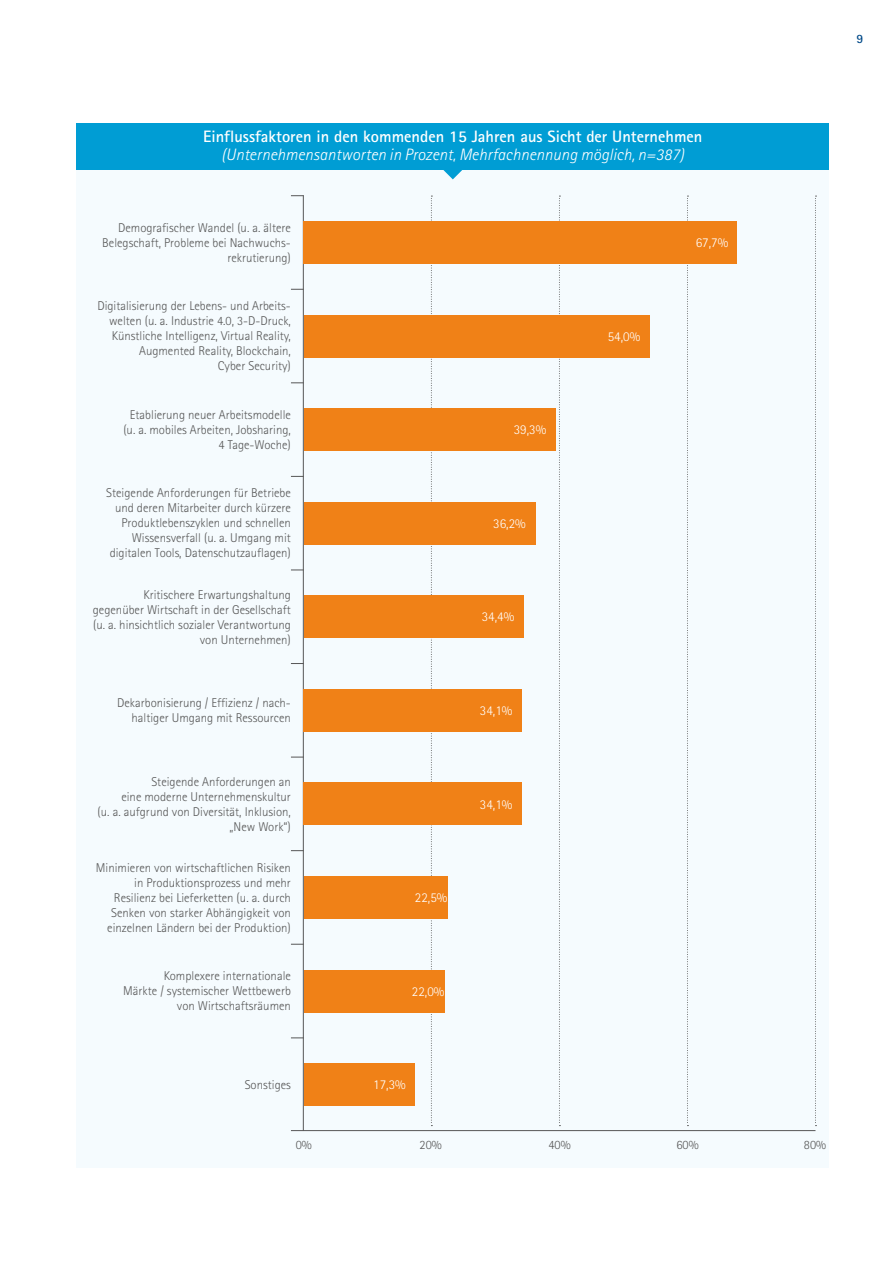
<style>
.page{position:relative;width:893px;height:1263px;background:#fff}
.page>*{position:absolute;margin:0;border:0;box-sizing:border-box;transform-origin:0 0}
.t1{font:italic 300 16.5px "Agfa Rotis Sans Serif";letter-spacing:.005em;color:#fff}
.t2{font:700 16.5px "Agfa Rotis Sans Serif";color:#fff}
.t3{font:300 13.5px "Agfa Rotis Sans Serif";color:#fff}
.t4{font:300 12.75px/15px "Agfa Rotis Sans Serif";color:#565656;text-align:right}
.t5{font:700 12.75px "Agfa Rotis Sans Serif";color:#004988}
</style>
<div class="page">
<div style="left:77px;top:170px;width:752px;height:997px;background:#f5fbfe"></div>
<svg style="left:431px;top:196px;width:1px;height:930px"></svg>
<svg style="left:559px;top:196px;width:1px;height:930px"></svg>
<svg style="left:687px;top:196px;width:1px;height:930px"></svg>
<svg style="left:815px;top:196px;width:1px;height:930px"></svg>
<hr style="left:291px;top:1130px;width:524px;height:1px;background:#565656">
<hr style="left:303px;top:195px;width:1px;height:936px;background:#565656">
<svg style="left:291px;top:289px;width:13px;height:1px"></svg>
<svg style="left:291px;top:382px;width:13px;height:1px"></svg>
<svg style="left:291px;top:476px;width:12px;height:1px"></svg>
<svg style="left:291px;top:570px;width:13px;height:1px"></svg>
<svg style="left:291px;top:663px;width:12px;height:1px"></svg>
<svg style="left:291px;top:757px;width:13px;height:1px"></svg>
<svg style="left:291px;top:850px;width:13px;height:1px"></svg>
<svg style="left:291px;top:944px;width:13px;height:1px"></svg>
<svg style="left:291px;top:1037px;width:13px;height:1px"></svg>
<svg style="left:291px;top:195px;width:13px;height:1px"></svg>
<div style="left:304px;top:221px;width:433px;height:43px;background:#f08117"></div>
<div style="left:304px;top:315px;width:345px;height:42px;background:#f08117"></div>
<div style="left:304px;top:408px;width:251px;height:43px;background:#f08117"></div>
<div style="left:304px;top:502px;width:231px;height:42px;background:#f08117"></div>
<div style="left:304px;top:595px;width:220px;height:43px;background:#f08117"></div>
<div style="left:304px;top:689px;width:218px;height:42px;background:#f08117"></div>
<div style="left:304px;top:783px;width:218px;height:42px;background:#f08117"></div>
<div style="left:304px;top:876px;width:144px;height:43px;background:#f08117"></div>
<div style="left:304px;top:970px;width:140px;height:42px;background:#f08117"></div>
<div style="left:304px;top:1063px;width:110px;height:43px;background:#f08117"></div>
<div style="left:76px;top:123px;width:753px;height:47px;background:#009dd4"></div>
<svg style="left:443px;top:170px;width:19px;height:9px"></svg>
<p class="t5" style="left:856px;top:30px;width:8px">9</p>
<p class="t2" style="left:203px;top:126px;width:501px">Einflussfaktoren in den kommenden 15 Jahren aus Sicht der Unternehmen</p>
<p class="t1" style="left:221px;top:145px;width:464px">(Unternehmensantworten in Prozent, Mehrfachnennung möglich, n=387)</p>
<p class="t4" style="left:102px;top:220px;width:190px">Demografischer Wandel (u. a. ältere<br>Belegschaft, Probleme bei Nachwuchs&shy;rekrutierung)</p>
<p class="t4" style="left:97px;top:299px;width:195px">Digitalisierung der Lebens- und Arbeits&shy;welten (u. a. Industrie 4.0, 3-D-Druck, Künstliche Intelligenz, Virtual Reality, Augmented Reality, Blockchain,<br>Cyber Security)</p>
<p class="t4" style="left:123px;top:407px;width:169px">Etablierung neuer Arbeitsmodelle (u. a. mobiles Arbeiten, Jobsharing,<br>4 Tage-Woche)</p>
<p class="t4" style="left:106px;top:486px;width:186px">Steigende Anforderungen für Betriebe und deren Mitarbeiter durch kürzere Produktlebenszyklen und schnellen Wissensverfall (u. a. Umgang mit digitalen Tools, Datenschutzauflagen)</p>
<p class="t4" style="left:93px;top:587px;width:200px">Kritischere Erwartungshaltung gegenüber Wirtschaft in der Gesellschaft (u. a. hinsichtlich sozialer Verantwortung von Unternehmen)</p>
<p class="t4" style="left:117px;top:695px;width:175px">Dekarbonisierung / Effizienz / nach&shy;haltiger Umgang mit Ressourcen</p>
<p class="t4" style="left:98px;top:774px;width:195px">Steigende Anforderungen an<br>eine moderne Unternehmenskultur<br>(u. a. aufgrund von Diversität, Inklusion, „New Work“)</p>
<p class="t4" style="left:96px;top:860px;width:196px">Minimieren von wirtschaftlichen Risiken in Produktionsprozess und mehr Resilienz bei Lieferketten (u. a. durch Senken von starker Abhängigkeit von einzelnen Ländern bei der Produktion)</p>
<p class="t4" style="left:123px;top:968px;width:169px">Komplexere internationale<br>Märkte / systemischer Wettbewerb von Wirtschaftsräumen</p>
<p class="t4" style="left:245px;top:1077px;width:48px">Sonstiges</p>
<p class="t3" style="left:415px;top:890px;width:34px">22,5%</p>
<p class="t3" style="left:412px;top:983px;width:34px">22,0%</p>
<p class="t3" style="left:373px;top:1077px;width:34px">17,3%</p>
<p class="t3" style="left:514px;top:422px;width:34px">39,3%</p>
<p class="t3" style="left:493px;top:515px;width:34px">36,2%</p>
<p class="t3" style="left:482px;top:609px;width:34px">34,4%</p>
<p class="t3" style="left:480px;top:703px;width:34px">34,1%</p>
<p class="t3" style="left:480px;top:796px;width:34px">34,1%</p>
<p class="t3" style="left:608px;top:328px;width:34px">54,0%</p>
<p class="t3" style="left:696px;top:235px;width:34px">67,7%</p>
<p class="t4" style="left:296px;top:1138px;width:18px">0%</p>
<p class="t4" style="left:420px;top:1138px;width:24px">20%</p>
<p class="t4" style="left:548px;top:1138px;width:24px">40%</p>
<p class="t4" style="left:676px;top:1138px;width:24px">60%</p>
<p class="t4" style="left:804px;top:1138px;width:24px">80%</p>
</div>
